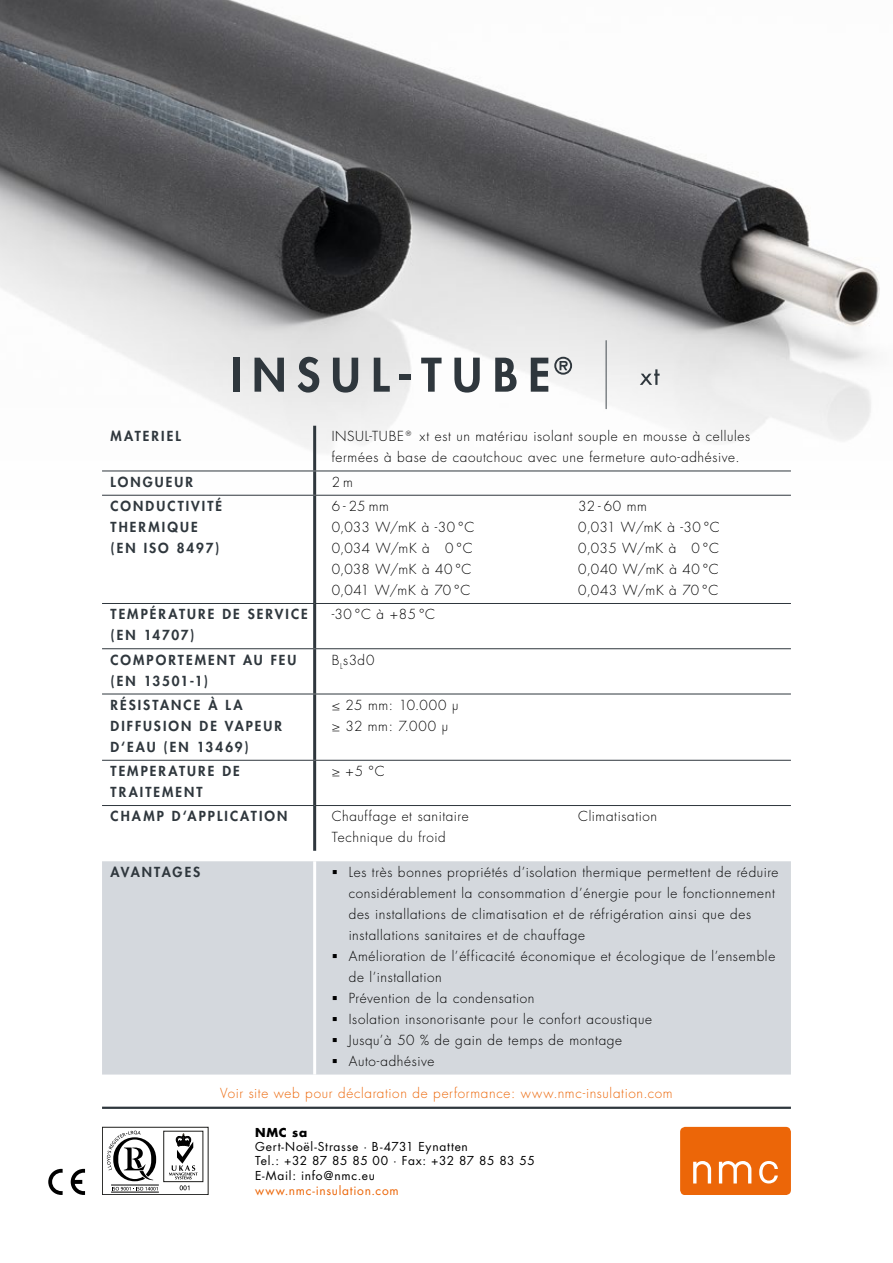
<style>
.page{position:relative;width:893px;height:1263px;background:#fff}
.page>*{position:absolute;margin:0;border:0;box-sizing:border-box;transform-origin:0 0}
.t1{font:300 13.5px/21px "Futura CE";letter-spacing:.05em;color:#000}
.t2{font:800 13.5px/21px "Futura CE";letter-spacing:.155em;color:#2f373d}
.t3{font:300 13.5px "Futura CE";letter-spacing:.05em;color:#ec6608}
.t4{font:800 13.5px "Futura CE";letter-spacing:.135em;color:#2f373d}
.t5{font:12px/14.4px "Futura CE";letter-spacing:.06em;color:#000}
.t6{font:12px "Futura CE";letter-spacing:.06em;color:#ec6608}
.t7{font:700 12px "Futura CE";color:#000}
</style>
<div class="page">
<svg style="left:102px;top:1127px;width:106px;height:68px"></svg>
<div style="left:680px;top:1127px;width:111px;height:68px;background:#ec6608;border-radius:5px"></div>
<svg style="left:693px;top:1161px;width:85px;height:22px"></svg>
<hr style="left:102px;top:1107px;width:689px;height:2px;background:#2f373d">
<img style="left:0;top:0;width:880px;height:510px">
<div style="left:233px;top:358px;width:7px;height:34px;background:#2f373d"></div>
<svg style="left:255px;top:358px;width:29px;height:34px"></svg>
<svg style="left:298px;top:357px;width:21px;height:36px"></svg>
<svg style="left:333px;top:358px;width:25px;height:35px"></svg>
<svg style="left:374px;top:358px;width:16px;height:34px"></svg>
<div style="left:400px;top:375px;width:11px;height:5px;background:#2f373d"></div>
<svg style="left:421px;top:358px;width:21px;height:34px"></svg>
<svg style="left:454px;top:358px;width:26px;height:35px"></svg>
<svg style="left:495px;top:358px;width:22px;height:34px"></svg>
<svg style="left:531px;top:358px;width:17px;height:34px"></svg>
<svg style="left:554px;top:357px;width:18px;height:18px"></svg>
<hr style="left:606px;top:340px;width:1px;height:69px;background:#2f373d">
<svg style="left:640px;top:369px;width:20px;height:16px"></svg>
<svg style="left:48px;top:1169px;width:15px;height:26px"></svg>
<svg style="left:71px;top:1169px;width:14px;height:26px"></svg>
<div style="left:102px;top:861px;width:689px;height:213px;background:#d4d8dd"></div>
<hr style="left:313px;top:861px;width:3px;height:213px;background:#fff">
<hr style="left:313px;top:426px;width:3px;height:45px;background:#2f373d">
<hr style="left:102px;top:471px;width:213px;height:1px;background:#2f373d">
<hr style="left:313px;top:471px;width:3px;height:24px;background:#2f373d">
<hr style="left:315px;top:471px;width:476px;height:1px;background:#2f373d">
<hr style="left:102px;top:495px;width:213px;height:1px;background:#2f373d">
<hr style="left:102px;top:603px;width:213px;height:1px;background:#2f373d">
<hr style="left:102px;top:648px;width:213px;height:1px;background:#2f373d">
<hr style="left:313px;top:496px;width:3px;height:107px;background:#2f373d">
<hr style="left:313px;top:604px;width:3px;height:44px;background:#2f373d">
<hr style="left:313px;top:649px;width:3px;height:45px;background:#2f373d">
<hr style="left:313px;top:694px;width:3px;height:66px;background:#2f373d">
<hr style="left:313px;top:761px;width:3px;height:44px;background:#2f373d">
<hr style="left:315px;top:495px;width:476px;height:1px;background:#2f373d">
<hr style="left:315px;top:603px;width:476px;height:1px;background:#2f373d">
<hr style="left:315px;top:648px;width:476px;height:1px;background:#2f373d">
<hr style="left:102px;top:694px;width:213px;height:1px;background:#2f373d">
<hr style="left:102px;top:760px;width:213px;height:1px;background:#2f373d">
<hr style="left:102px;top:805px;width:213px;height:1px;background:#2f373d">
<hr style="left:313px;top:806px;width:3px;height:45px;background:#2f373d">
<hr style="left:315px;top:694px;width:476px;height:1px;background:#2f373d">
<hr style="left:315px;top:760px;width:476px;height:1px;background:#2f373d">
<hr style="left:315px;top:805px;width:476px;height:1px;background:#2f373d">
<svg style="left:333px;top:870px;width:4px;height:4px"></svg>
<svg style="left:333px;top:954px;width:4px;height:4px"></svg>
<svg style="left:333px;top:996px;width:4px;height:4px"></svg>
<svg style="left:333px;top:1017px;width:4px;height:4px"></svg>
<svg style="left:333px;top:1038px;width:4px;height:4px"></svg>
<svg style="left:333px;top:1059px;width:4px;height:4px"></svg>
<p class="t2" style="left:111px;top:425px;width:72px">MATERIEL</p>
<p class="t1" style="left:332px;top:426px;width:420px">INSUL-TUBE® xt est un matériau isolant souple en mousse à cellules fermées à base de caoutchouc avec une fermeture auto-adhésive.</p>
<p class="t2" style="left:111px;top:471px;width:84px">LONGUEUR</p>
<p class="t1" style="left:332px;top:471px;width:23px">2m</p>
<p class="t2" style="left:111px;top:495px;width:113px">CONDUCTIVITÉ<br>THERMIQUE (EN ISO 8497)</p>
<p class="t1" style="left:332px;top:496px;width:59px">6-25mm</p>
<p class="t1" style="left:578px;top:496px;width:70px">32 - 60 mm</p>
<p class="t1" style="left:332px;top:517px;width:144px">0,033 W/mK à -30 °C</p>
<p class="t1" style="left:578px;top:517px;width:143px">0,031 W/mK à -30 °C</p>
<p class="t1" style="left:332px;top:538px;width:142px">0,034 W/mK à 0 °C</p>
<p class="t1" style="left:578px;top:538px;width:142px">0,035 W/mK à 0 °C</p>
<p class="t1" style="left:332px;top:559px;width:141px">0,038 W/mK à 40 °C</p>
<p class="t1" style="left:578px;top:559px;width:142px">0,040 W/mK à 40 °C</p>
<p class="t1" style="left:332px;top:580px;width:140px">0,041 W/mK à 70 °C</p>
<p class="t1" style="left:578px;top:580px;width:142px">0,043 W/mK à 70 °C</p>
<p class="t2" style="left:111px;top:603px;width:199px">TEMPÉRATURE DE SERVICE (EN 14707)</p>
<p class="t1" style="left:332px;top:604px;width:105px">-30 °C à +85 °C</p>
<p class="t2" style="left:111px;top:648px;width:187px">COMPORTEMENT AU FEU (EN 13501-1)</p>
<p class="t1" style="left:332px;top:649px;width:44px">B<sub>L</sub>s3d0</p>
<p class="t2" style="left:111px;top:694px;width:173px">RÉSISTANCE À LA<br>DIFFUSION DE VAPEUR<br>D‘EAU (EN 13469)</p>
<p class="t1" style="left:332px;top:694px;width:128px">≤ 25 mm: 10.000 μ ≥ 32 mm: 7.000 μ</p>
<p class="t2" style="left:111px;top:760px;width:131px">TEMPERATURE DE<br>TRAITEMENT</p>
<p class="t1" style="left:332px;top:761px;width:55px">≥ +5 °C</p>
<p class="t2" style="left:111px;top:805px;width:178px">CHAMP D‘APPLICATION</p>
<p class="t1" style="left:332px;top:806px;width:138px">Chauffage et sanitaire</p>
<p class="t1" style="left:578px;top:806px;width:80px">Climatisation</p>
<p class="t1" style="left:332px;top:827px;width:116px">Technique du froid</p>
<p class="t4" style="left:111px;top:862px;width:91px">AVANTAGES</p>
<p class="t1" style="left:349px;top:862px;width:431px">Les très bonnes propriétés d’isolation thermique permettent de réduire considérablement la consommation d’énergie pour le fonctionnement des installations de climatisation et de réfrigération ainsi que des installations sanitaires et de chauffage<br>Amélioration de l’éfficacité économique et écologique de l’ensemble de l’installation<br>Prévention de la condensation<br>Isolation insonorisante pour le confort acoustique<br>Jusqu’à 50 % de gain de temps de montage<br>Auto-adhésive</p>
<p class="t3" style="left:220px;top:1084px;width:454px">Voir site web pour déclaration de performance: www.nmc-insulation.com</p>
<p class="t7" style="left:255px;top:1123px;width:54px">NMC sa</p>
<p class="t5" style="left:255px;top:1139px;width:281px">Gert-Noël-Strasse · B-4731 Eynatten<br>Tel.: +32 87 85 85 00 · Fax: +32 87 85 83 55<br>E-Mail: info@nmc.eu</p>
<p class="t6" style="left:255px;top:1183px;width:145px">www.nmc-insulation.com</p>
</div>
